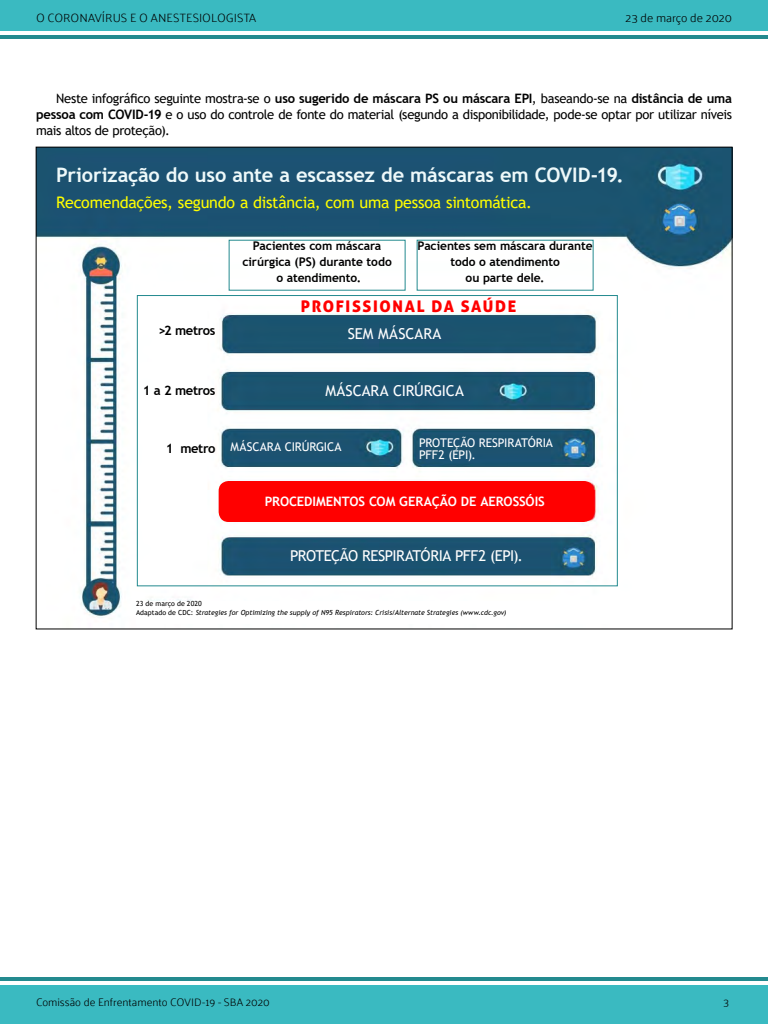
<style>
.page{position:relative;width:768px;height:1024px;background:#fff}
.page>*{position:absolute;margin:0;border:0;box-sizing:border-box;transform-origin:0 0}
.t1{font:700 20px "Trebuchet MS";letter-spacing:-.01em;color:#eef9fa}
.t2{font:16px "Trebuchet MS";letter-spacing:-.015em;color:#ff0}
.t3{font:16px "Aller Display";letter-spacing:.1em;color:#f00}
.t4{font:15px "Trebuchet MS";letter-spacing:-.02em;color:#fff}
.t5{font:15px "Trebuchet MS";letter-spacing:.01em;color:#fff}
.t6{font:13px/16px "Trebuchet MS";letter-spacing:-.03em;color:#000;text-align:justify}
.t7{font:700 13px "Trebuchet MS";letter-spacing:-.005em;color:#fff}
.t8{font:700 13px "Trebuchet MS";letter-spacing:-.03em;color:#000}
.t9{font:700 12px/16px "Trebuchet MS";letter-spacing:-.01em;color:#000;text-align:center}
.t10{font:12px/12px "Trebuchet MS";letter-spacing:-.01em;color:#fff}
.t11{font:300 12px "Palanquin";color:#000}
.t12{font:300 11px "Palanquin";color:#000}
.t13{font:italic 7px/9px "Trebuchet MS";color:#000}
.s1{font-weight:700}
.s2{font-style:normal}
</style>
<div class="page">
<div style="left:0;top:985px;width:768px;height:39px;background:#3abac1"></div>
<hr style="left:0;top:977px;width:768px;height:4px;background:#238a8f">
<div style="left:0;top:0;width:768px;height:31px;background:#3abac1"></div>
<hr style="left:0;top:35px;width:768px;height:4px;background:#238a8f">
<img style="left:38px;top:149px;width:692px;height:469px">
<div style="left:137px;top:295px;width:481px;height:291px;border:1px solid #238a8f"></div>
<div style="left:219px;top:481px;width:375px;height:41px;background:#f00;border-radius:10px"></div>
<div style="left:136px;top:601px;width:474px;height:22px;background:#fff"></div>
<p class="t11" style="left:36px;top:11px;width:222px">O CORONAVÍRUS E O ANESTESIOLOGISTA</p>
<p class="t11" style="left:626px;top:11px;width:108px">23 de março de 2020</p>
<p class="t6" style="left:36px;top:90px;width:698px;text-indent:20px">Neste infográfico seguinte mostra-se o <span class="s1">uso sugerido de máscara PS ou máscara EPI</span>, baseando-se na <span class="s1">distância de uma pessoa com COVID-19</span> e o uso do controle de fonte do material (segundo a disponibilidade, pode-se optar por utilizar níveis mais altos de proteção).</p>
<h1 class="t1" style="left:56px;top:163px;width:569px">Priorização do uso ante a escassez de máscaras em COVID-19.</h1>
<p class="t2" style="left:56px;top:193px;width:477px">Recomendações, segundo a distância, com uma pessoa sintomática.</p>
<p class="t9" style="left:242px;top:237px;width:151px">Pacientes com máscara cirúrgica (PS) durante todo o atendimento.</p>
<p class="t9" style="left:418px;top:237px;width:176px">Pacientes sem máscara durante todo o atendimento<br>ou parte dele.</p>
<p class="t8" style="left:158px;top:322px;width:59px">&gt;2 metros</p>
<p class="t3" style="left:301px;top:296px;width:217px">PROFISSIONAL DA SAÚDE</p>
<p class="t5" style="left:348px;top:324px;width:95px">SEM MÁSCARA</p>
<p class="t8" style="left:143px;top:382px;width:74px">1 a 2 metros</p>
<p class="t4" style="left:325px;top:381px;width:140px">MÁSCARA CIRÚRGICA</p>
<p class="t8" style="left:166px;top:441px;width:51px">1 metro</p>
<p class="t10" style="left:231px;top:440px;width:112px">MÁSCARA CIRÚRGICA</p>
<p class="t10" style="left:419px;top:437px;width:135px">PROTEÇÃO RESPIRATÓRIA<br>PFF2 (EPI).</p>
<p class="t7" style="left:265px;top:494px;width:282px">PROCEDIMENTOS COM GERAÇÃO DE AEROSSÓIS</p>
<p class="t4" style="left:290px;top:546px;width:234px">PROTEÇÃO RESPIRATÓRIA PFF2 (EPI).</p>
<p class="t13" style="left:136px;top:599px;width:372px"><span class="s2">23 de março de 2020<br>Adaptado de CDC:</span> Strategies for Optimizing the supply of N95 Respirators: Crisis/Alternate Strategies (www.cdc.gov)</p>
<p class="t12" style="left:36px;top:996px;width:235px">Comissão de Enfrentamento COVID-19 - SBA 2020</p>
<p class="t12" style="left:723px;top:996px;width:7px">3</p>
</div>
